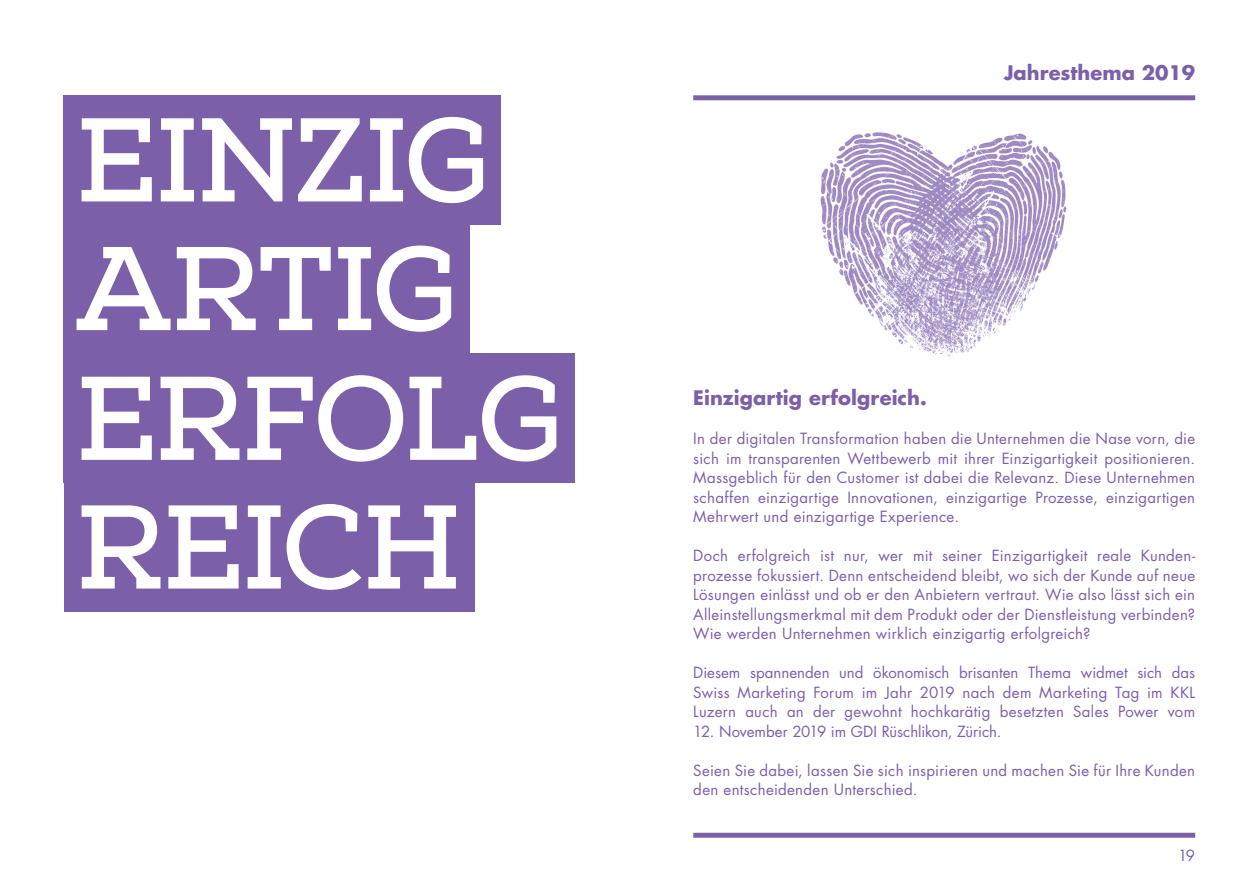
<style>
.page{position:relative;width:1259px;height:893px;background:#fff}
.page>*{position:absolute;margin:0;border:0;box-sizing:border-box;transform-origin:0 0}
.t1{font:700 118.8px "Nexa Slab";letter-spacing:-.03em;color:#fff}
.t2{font:700 19.5px "Futura Std";color:#7c5fa9}
.t3{font:15px/19.5px "Futura Std";letter-spacing:.02em;color:#7c5fa9;text-align:justify}
.t4{font:15px "Futura Std";letter-spacing:-.005em;color:#7c5fa9}
</style>
<div class="page">
<img style="left:820px;top:132px;width:247px;height:226px">
<div style="left:693px;top:833px;width:502px;height:5px;background:#7c5fa9"></div>
<div style="left:693px;top:95px;width:502px;height:5px;background:#7c5fa9"></div>
<div style="left:64px;top:95px;width:437px;height:129px;background:#7c5fa9"></div>
<div style="left:64px;top:482px;width:410px;height:130px;background:#7c5fa9"></div>
<div style="left:64px;top:353px;width:511px;height:130px;background:#7c5fa9"></div>
<div style="left:64px;top:224px;width:406px;height:129px;background:#7c5fa9"></div>
<h1 class="t1" style="left:75px;top:89px;width:416px">EINZIG</h1>
<h1 class="t1" style="left:75px;top:218px;width:384px">ARTIG</h1>
<h1 class="t1" style="left:75px;top:347px;width:489px">ERFOLG</h1>
<h1 class="t1" style="left:75px;top:476px;width:388px">REICH</h1>
<h2 class="t2" style="left:1004px;top:60px;width:193px">Jahresthema 2019</h2>
<h2 class="t2" style="left:693px;top:385px;width:235px">Einzigartig erfolgreich.</h2>
<p class="t3" style="left:693px;top:429px;width:503px">In der digitalen Transformation haben die Unternehmen die Nase vorn, die sich im transparenten Wettbewerb mit ihrer Einzigartigkeit positionieren.<br>Massgeblich für den Customer ist dabei die Relevanz. Diese Unternehmen schaffen einzigartige Innovationen, einzigartige Prozesse, einzigartigen Mehrwert und einzigartige Experience.</p>
<p class="t3" style="left:693px;top:546px;width:503px">Doch erfolgreich ist nur, wer mit seiner Einzigartigkeit reale Kunden&shy;prozesse fokussiert. Denn entscheidend bleibt, wo sich der Kunde auf neue Lösungen einlässt und ob er den Anbietern vertraut. Wie also lässt sich ein Alleinstellungsmerkmal mit dem Produkt oder der Dienstleistung verbinden?<br>Wie werden Unternehmen wirklich einzigartig erfolgreich?</p>
<p class="t3" style="left:693px;top:663px;width:503px">Diesem spannenden und ökonomisch brisanten Thema widmet sich das Swiss Marketing Forum im Jahr 2019 nach dem Marketing Tag im KKL Luzern auch an der gewohnt hochkarätig besetzten Sales Power vom</p>
<p class="t4" style="left:693px;top:722px;width:310px">12. November 2019 im GDI Rüschlikon, Zürich.</p>
<p class="t3" style="left:693px;top:761px;width:503px">Seien Sie dabei, lassen Sie sich inspirieren und machen Sie für Ihre Kunden den entscheidenden Unterschied.</p>
<p class="t3" style="left:1178px;top:846px;width:19px">19</p>
</div>
